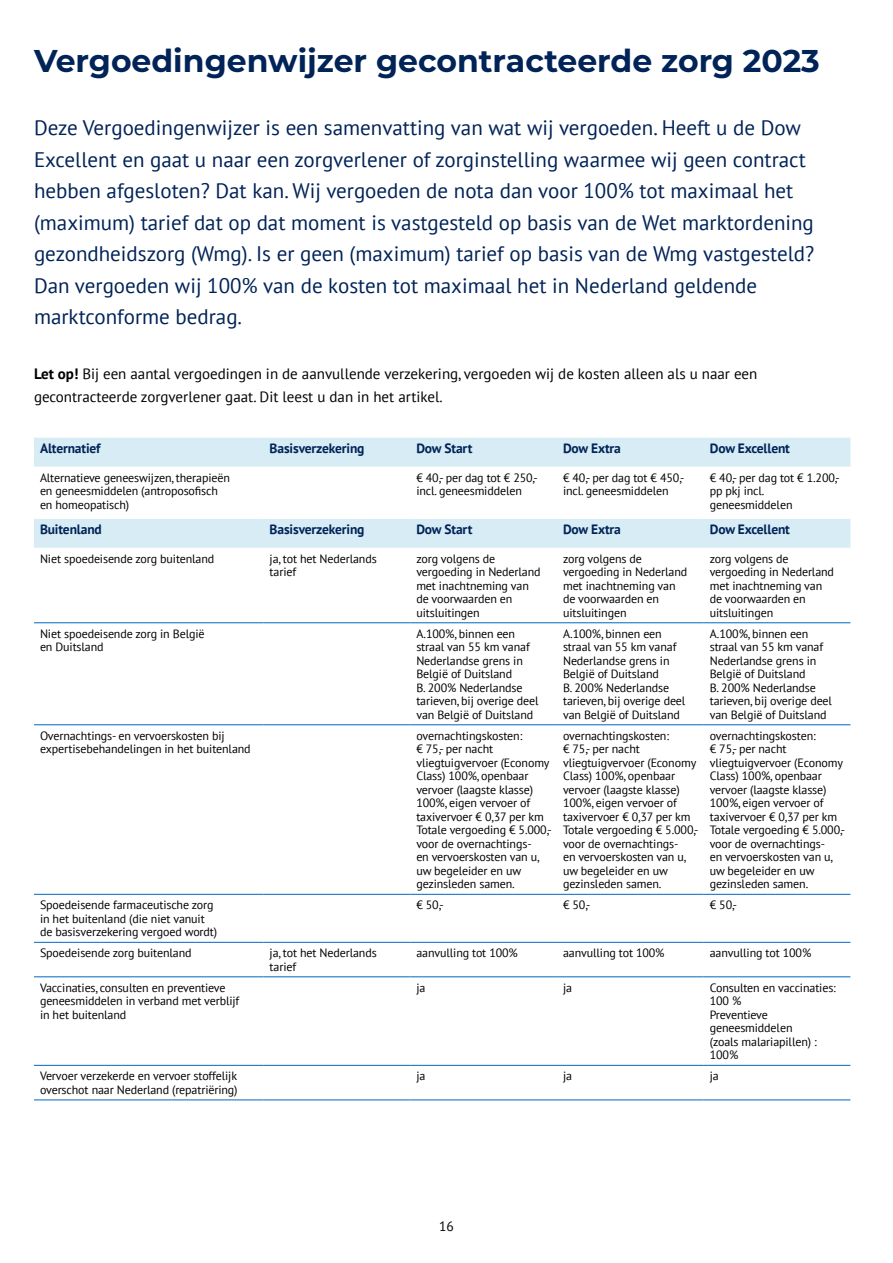
<style>
.page{position:relative;width:893px;height:1263px;background:#fff}
.page>*{position:absolute;margin:0;border:0;box-sizing:border-box;transform-origin:0 0}
.Kop_vergoedingenwijz{font:700 31.5px "Montserrat";color:#002358}
.Intro{font:21px/31.5px "PT Sans";color:#002358}
.Brood{font:15px/22.5px "PT Sans";color:#000}
.TABEL_THEMA{font:700 13.5px "PT Sans";letter-spacing:-.01em;color:#002358}
.t1{font:13.5px "PT Sans";color:#000}
.TABEL_PLAT{font:12px/13.5px "PT Sans";letter-spacing:-.01em;color:#000}
.s1{font-weight:700}
</style>
<div class="page">
<div style="left:34px;top:438px;width:816px;height:28px;background:#d7ecf4"></div>
<div style="left:34px;top:519px;width:816px;height:29px;background:#d7ecf4"></div>
<hr style="left:34px;top:1065px;width:230px;height:1px;background:#0068c1">
<hr style="left:264px;top:1065px;width:146px;height:1px;background:#0068c1">
<hr style="left:410px;top:1065px;width:147px;height:1px;background:#0068c1">
<hr style="left:557px;top:1065px;width:147px;height:1px;background:#0068c1">
<hr style="left:704px;top:1065px;width:146px;height:1px;background:#0068c1">
<hr style="left:34px;top:1100px;width:230px;height:1px;background:#0068c1">
<hr style="left:264px;top:1100px;width:146px;height:1px;background:#0068c1">
<hr style="left:410px;top:1100px;width:147px;height:1px;background:#0068c1">
<hr style="left:557px;top:1100px;width:147px;height:1px;background:#0068c1">
<hr style="left:704px;top:1100px;width:146px;height:1px;background:#0068c1">
<hr style="left:34px;top:622px;width:230px;height:1px;background:#0068c1">
<hr style="left:264px;top:622px;width:146px;height:1px;background:#0068c1">
<hr style="left:410px;top:622px;width:147px;height:1px;background:#0068c1">
<hr style="left:557px;top:622px;width:147px;height:1px;background:#0068c1">
<hr style="left:704px;top:622px;width:146px;height:1px;background:#0068c1">
<hr style="left:34px;top:724px;width:230px;height:1px;background:#0068c1">
<hr style="left:264px;top:724px;width:146px;height:1px;background:#0068c1">
<hr style="left:410px;top:724px;width:147px;height:1px;background:#0068c1">
<hr style="left:557px;top:724px;width:147px;height:1px;background:#0068c1">
<hr style="left:704px;top:724px;width:146px;height:1px;background:#0068c1">
<hr style="left:34px;top:894px;width:230px;height:1px;background:#0068c1">
<hr style="left:264px;top:894px;width:146px;height:1px;background:#0068c1">
<hr style="left:410px;top:894px;width:147px;height:1px;background:#0068c1">
<hr style="left:557px;top:894px;width:147px;height:1px;background:#0068c1">
<hr style="left:704px;top:894px;width:146px;height:1px;background:#0068c1">
<hr style="left:34px;top:942px;width:230px;height:1px;background:#0068c1">
<hr style="left:264px;top:942px;width:146px;height:1px;background:#0068c1">
<hr style="left:410px;top:942px;width:147px;height:1px;background:#0068c1">
<hr style="left:557px;top:942px;width:147px;height:1px;background:#0068c1">
<hr style="left:704px;top:942px;width:146px;height:1px;background:#0068c1">
<hr style="left:34px;top:976px;width:230px;height:1px;background:#0068c1">
<hr style="left:264px;top:976px;width:146px;height:1px;background:#0068c1">
<hr style="left:410px;top:976px;width:147px;height:1px;background:#0068c1">
<hr style="left:557px;top:976px;width:147px;height:1px;background:#0068c1">
<hr style="left:704px;top:976px;width:146px;height:1px;background:#0068c1">
<h3 class="Kop_vergoedingenwijz" style="left:34px;top:38px;width:787px">Vergoedingenwijzer gecontracteerde zorg 2023</h3>
<h2 class="Intro" style="left:34px;top:112px;width:782px">Deze Vergoedingenwijzer is een samenvatting van wat wij vergoeden. Heeft u de Dow Excellent en gaat u naar een zorgverlener of zorginstelling waarmee wij geen contract hebben afgesloten? Dat kan. Wij vergoeden de nota dan voor 100% tot maximaal het (maximum) tarief dat op dat moment is vastgesteld op basis van de Wet marktordening gezondheidszorg (Wmg). Is er geen (maximum) tarief op basis van de Wmg vastgesteld?<br>Dan vergoeden wij 100% van de kosten tot maximaal het in Nederland geldende marktconforme bedrag.</h2>
<p class="Brood" style="left:34px;top:362px;width:725px"><span class="s1">Let op!</span> Bij een aantal vergoedingen in de aanvullende verzekering, vergoeden wij de kosten alleen als u naar een gecontracteerde zorgverlener gaat. Dit leest u dan in het artikel.</p>
<h4 class="TABEL_THEMA" style="left:40px;top:439px;width:62px">Alternatief</h4>
<h4 class="TABEL_THEMA" style="left:270px;top:439px;width:96px">Basisverzekering</h4>
<h4 class="TABEL_THEMA" style="left:416px;top:439px;width:58px">Dow Start</h4>
<h4 class="TABEL_THEMA" style="left:563px;top:439px;width:59px">Dow Extra</h4>
<h4 class="TABEL_THEMA" style="left:710px;top:439px;width:82px">Dow Excellent</h4>
<p class="TABEL_PLAT" style="left:40px;top:470px;width:191px">Alternatieve geneeswijzen, therapieën en geneesmiddelen (antroposofisch en homeopatisch)</p>
<p class="TABEL_PLAT" style="left:416px;top:470px;width:123px">€ 40,- per dag tot € 250,- incl. geneesmiddelen</p>
<p class="TABEL_PLAT" style="left:563px;top:470px;width:123px">€ 40,- per dag tot € 450,- incl. geneesmiddelen</p>
<p class="TABEL_PLAT" style="left:710px;top:470px;width:132px">€ 40,- per dag tot € 1.200,- pp pkj incl. geneesmiddelen</p>
<h4 class="TABEL_THEMA" style="left:40px;top:520px;width:63px">Buitenland</h4>
<h4 class="TABEL_THEMA" style="left:270px;top:520px;width:96px">Basisverzekering</h4>
<h4 class="TABEL_THEMA" style="left:416px;top:520px;width:58px">Dow Start</h4>
<h4 class="TABEL_THEMA" style="left:563px;top:520px;width:59px">Dow Extra</h4>
<h4 class="TABEL_THEMA" style="left:710px;top:520px;width:82px">Dow Excellent</h4>
<p class="TABEL_PLAT" style="left:40px;top:551px;width:176px">Niet spoedeisende zorg buitenland</p>
<p class="TABEL_PLAT" style="left:270px;top:551px;width:109px">ja, tot het Nederlands tarief</p>
<p class="TABEL_PLAT" style="left:416px;top:551px;width:126px">zorg volgens de vergoeding in Nederland met inachtneming van de voorwaarden en uitsluitingen</p>
<p class="TABEL_PLAT" style="left:563px;top:551px;width:126px">zorg volgens de vergoeding in Nederland met inachtneming van de voorwaarden en uitsluitingen</p>
<p class="TABEL_PLAT" style="left:710px;top:551px;width:126px">zorg volgens de vergoeding in Nederland met inachtneming van de voorwaarden en uitsluitingen</p>
<p class="TABEL_PLAT" style="left:40px;top:626px;width:166px">Niet spoedeisende zorg in België en Duitsland</p>
<p class="TABEL_PLAT" style="left:416px;top:626px;width:124px">A.100%, binnen een straal van 55 km vanaf<br>Nederlandse grens in<br>België of Duitsland<br>B. 200% Nederlandse tarieven, bij overige deel van België of Duitsland</p>
<p class="TABEL_PLAT" style="left:563px;top:626px;width:124px">A.100%, binnen een straal van 55 km vanaf<br>Nederlandse grens in<br>België of Duitsland<br>B. 200% Nederlandse tarieven, bij overige deel van België of Duitsland</p>
<p class="TABEL_PLAT" style="left:710px;top:626px;width:124px">A.100%, binnen een straal van 55 km vanaf<br>Nederlandse grens in<br>België of Duitsland<br>B. 200% Nederlandse tarieven, bij overige deel van België of Duitsland</p>
<p class="TABEL_PLAT" style="left:40px;top:728px;width:212px">Overnachtings- en vervoerskosten bij expertisebehandelingen in het buitenland</p>
<p class="TABEL_PLAT" style="left:416px;top:728px;width:137px">overnachtingskosten:<br>€ 75,- per nacht vliegtuigvervoer (Economy<br>Class) 100%, openbaar vervoer (laagste klasse)<br>100%, eigen vervoer of taxivervoer € 0,37 per km<br>Totale vergoeding € 5.000,- voor de overnachtings-<br>en vervoerskosten van u, uw begeleider en uw gezinsleden samen.</p>
<p class="TABEL_PLAT" style="left:563px;top:728px;width:137px">overnachtingskosten:<br>€ 75,- per nacht vliegtuigvervoer (Economy<br>Class) 100%, openbaar vervoer (laagste klasse)<br>100%, eigen vervoer of taxivervoer € 0,37 per km<br>Totale vergoeding € 5.000,- voor de overnachtings-<br>en vervoerskosten van u, uw begeleider en uw gezinsleden samen.</p>
<p class="TABEL_PLAT" style="left:710px;top:728px;width:137px">overnachtingskosten:<br>€ 75,- per nacht vliegtuigvervoer (Economy<br>Class) 100%, openbaar vervoer (laagste klasse)<br>100%, eigen vervoer of taxivervoer € 0,37 per km<br>Totale vergoeding € 5.000,- voor de overnachtings-<br>en vervoerskosten van u, uw begeleider en uw gezinsleden samen.</p>
<p class="TABEL_PLAT" style="left:40px;top:898px;width:179px">Spoedeisende farmaceutische zorg in het buitenland (die niet vanuit de basisverzekering vergoed wordt)</p>
<p class="TABEL_PLAT" style="left:416px;top:898px;width:29px">€ 50,-</p>
<p class="TABEL_PLAT" style="left:563px;top:898px;width:29px">€ 50,-</p>
<p class="TABEL_PLAT" style="left:710px;top:898px;width:29px">€ 50,-</p>
<p class="TABEL_PLAT" style="left:40px;top:946px;width:153px">Spoedeisende zorg buitenland</p>
<p class="TABEL_PLAT" style="left:270px;top:946px;width:109px">ja, tot het Nederlands tarief</p>
<p class="TABEL_PLAT" style="left:416px;top:946px;width:103px">aanvulling tot 100%</p>
<p class="TABEL_PLAT" style="left:563px;top:946px;width:103px">aanvulling tot 100%</p>
<p class="TABEL_PLAT" style="left:710px;top:946px;width:103px">aanvulling tot 100%</p>
<p class="TABEL_PLAT" style="left:40px;top:980px;width:201px">Vaccinaties, consulten en preventieve geneesmiddelen in verband met verblijf in het buitenland</p>
<p class="TABEL_PLAT" style="left:416px;top:980px;width:11px">ja</p>
<p class="TABEL_PLAT" style="left:563px;top:980px;width:11px">ja</p>
<p class="TABEL_PLAT" style="left:710px;top:980px;width:128px">Consulten en vaccinaties:<br>100 %</p>
<p class="TABEL_PLAT" style="left:710px;top:1007px;width:109px">Preventieve geneesmiddelen (zoals malariapillen) :<br>100%</p>
<p class="TABEL_PLAT" style="left:40px;top:1069px;width:199px">Vervoer verzekerde en vervoer stoffelijk overschot naar Nederland (repatriëring)</p>
<p class="TABEL_PLAT" style="left:416px;top:1069px;width:11px">ja</p>
<p class="TABEL_PLAT" style="left:563px;top:1069px;width:11px">ja</p>
<p class="TABEL_PLAT" style="left:710px;top:1069px;width:11px">ja</p>
<p class="t1" style="left:439px;top:1217px;width:16px">16</p>
</div>
